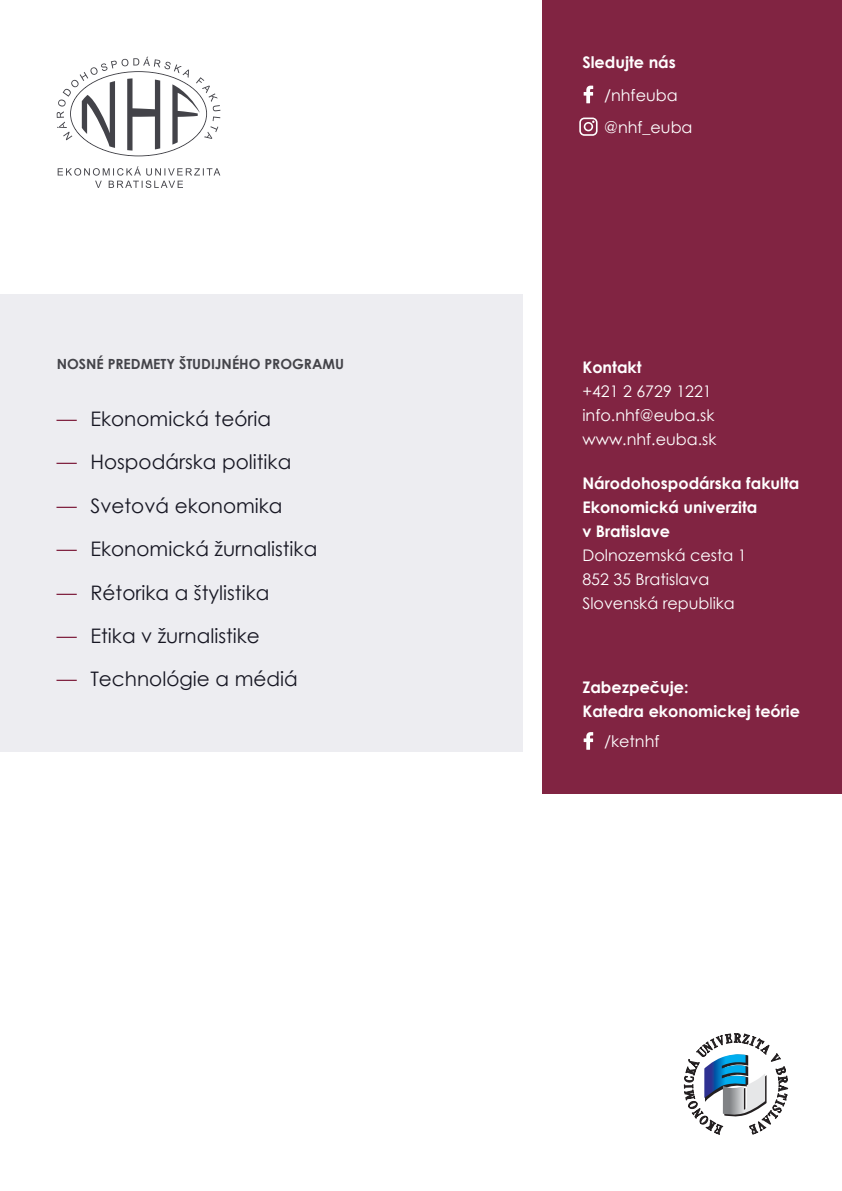
<style>
.page{position:relative;width:842px;height:1191px;background:#fff}
.page>*{position:absolute;margin:0;border:0;box-sizing:border-box;transform-origin:0 0}
.t1{font:20px "Century Gothic";color:#171723}
.t2{font:16px/24px "Century Gothic";color:#fff}
.t3{font:700 16px/24px "Century Gothic";color:#fff}
.t4{font:700 14px "Century Gothic";color:#434349}
.s1{color:#812442}
</style>
<div class="page">
<div style="left:542px;top:0;width:300px;height:794px;background:#812442"></div>
<svg style="left:584px;top:86px;width:9px;height:17px"></svg>
<svg style="left:584px;top:732px;width:9px;height:17px"></svg>
<svg style="left:579px;top:118px;width:18px;height:18px"></svg>
<div style="left:0;top:294px;width:522px;height:458px;background:#ededf1"></div>
<svg style="left:57px;top:57px;width:163px;height:131px"></svg>
<svg style="left:684px;top:1033px;width:104px;height:101px"></svg>
<p class="t4" style="left:57px;top:353px;width:289px">NOSNÉ PREDMETY ŠTUDIJNÉHO PROGRAMU</p>
<p class="t1" style="left:57px;top:405px;width:216px"><span class="s1">—</span> Ekonomická teória</p>
<p class="t1" style="left:57px;top:448px;width:236px"><span class="s1">—</span> Hospodárska politika</p>
<p class="t1" style="left:57px;top:491px;width:227px"><span class="s1">—</span> Svetová ekonomika</p>
<p class="t1" style="left:57px;top:535px;width:262px"><span class="s1">—</span> Ekonomická žurnalistika</p>
<p class="t1" style="left:57px;top:578px;width:214px"><span class="s1">—</span> Rétorika a štylistika</p>
<p class="t1" style="left:57px;top:621px;width:205px"><span class="s1">—</span> Etika v žurnalistike</p>
<p class="t1" style="left:57px;top:665px;width:243px"><span class="s1">—</span> Technológie a médiá</p>
<p class="t3" style="left:582px;top:50px;width:95px">Sledujte nás</p>
<p class="t2" style="left:604px;top:83px;width:75px">/nhfeuba</p>
<p class="t2" style="left:604px;top:115px;width:90px">@nhf_euba</p>
<p class="t3" style="left:582px;top:355px;width:61px">Kontakt</p>
<p class="t2" style="left:582px;top:379px;width:135px">+421 2 6729 1221 info.nhf@euba.sk www.nhf.euba.sk</p>
<p class="t3" style="left:582px;top:470px;width:218px">Národohospodárska fakulta<br>Ekonomická univerzita<br>v Bratislave</p>
<p class="t2" style="left:582px;top:543px;width:166px">Dolnozemská cesta 1<br>852 35 Bratislava<br>Slovenská republika</p>
<p class="t3" style="left:582px;top:674px;width:219px">Zabezpečuje:<br>Katedra ekonomickej teórie</p>
<p class="t2" style="left:604px;top:729px;width:57px">/ketnhf</p>
</div>
